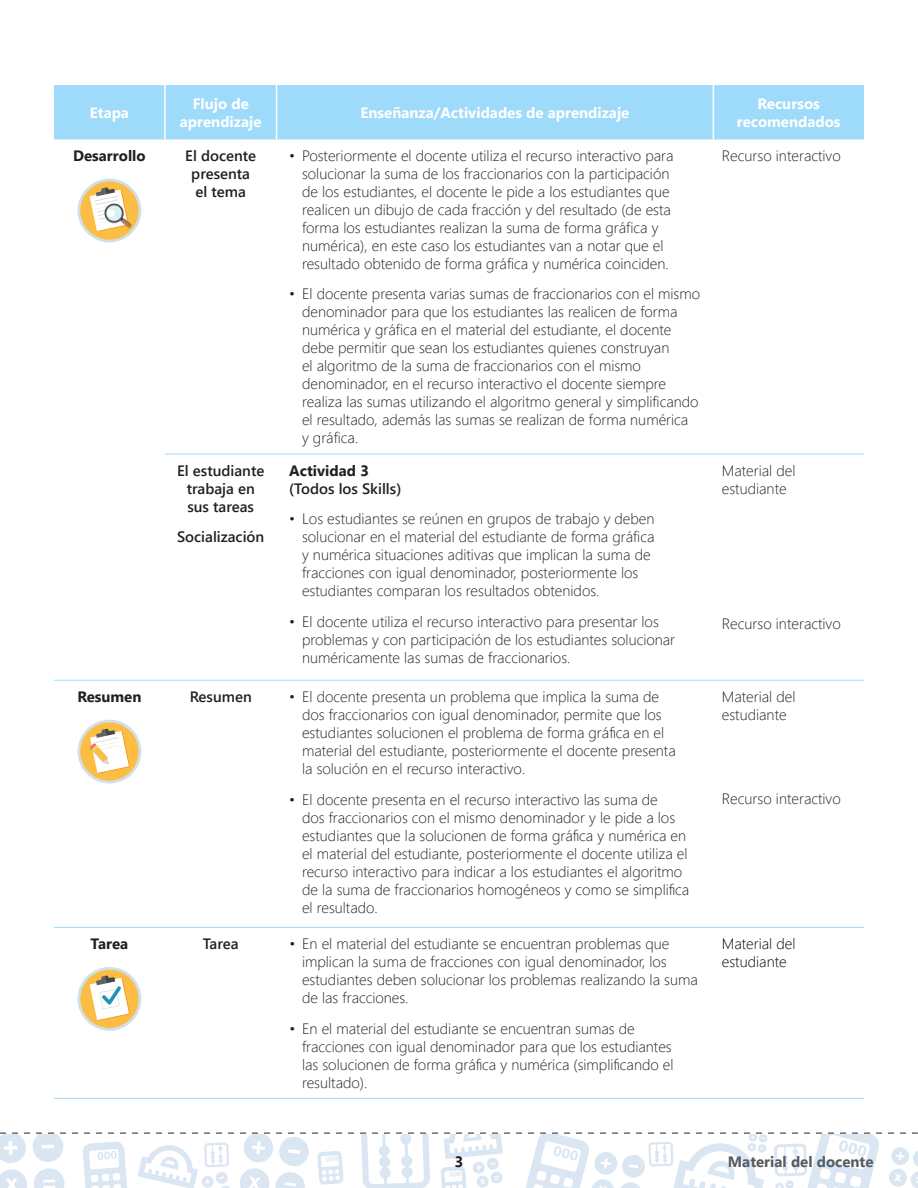
<style>
.page{position:relative;width:918px;height:1188px;background:#fff}
.page>*{position:absolute;margin:0;border:0;box-sizing:border-box;transform-origin:0 0}
.t1{font:300 15px/18px "Segoe UI";color:#231f20}
.t2{font:600 15px/18px "Segoe UI";color:#231f20;text-align:center}
.t3{font:700 15px/18px "Segoe UI";color:#fff;text-align:center}
.t4{font:700 15px "Segoe UI";color:#231f20}
.t5{font:300 15px/18px "Segoe UI";color:#000}
.t6{font:700 15px "Segoe UI";color:#57585a}
</style>
<div class="page">
<svg style="left:0;top:1132px;width:918px;height:56px"></svg>
<div style="left:54px;top:85px;width:810px;height:54px;background:#9edbfa"></div>
<hr style="left:164px;top:85px;width:2px;height:54px;background:#fff">
<hr style="left:276px;top:85px;width:1px;height:54px;background:#fff">
<hr style="left:713px;top:85px;width:1px;height:54px;background:#fff">
<hr style="left:54px;top:927px;width:111px;height:1px;background:#9edbfa">
<hr style="left:165px;top:927px;width:112px;height:1px;background:#9edbfa">
<hr style="left:277px;top:927px;width:436px;height:1px;background:#9edbfa">
<hr style="left:713px;top:927px;width:151px;height:1px;background:#9edbfa">
<hr style="left:54px;top:1098px;width:111px;height:1px;background:#9edbfa">
<hr style="left:165px;top:1098px;width:112px;height:1px;background:#9edbfa">
<hr style="left:277px;top:1098px;width:436px;height:1px;background:#9edbfa">
<hr style="left:713px;top:1098px;width:151px;height:1px;background:#9edbfa">
<hr style="left:54px;top:680px;width:111px;height:1px;background:#9edbfa">
<hr style="left:165px;top:680px;width:112px;height:1px;background:#9edbfa">
<hr style="left:277px;top:680px;width:436px;height:1px;background:#9edbfa">
<hr style="left:713px;top:680px;width:151px;height:1px;background:#9edbfa">
<hr style="left:277px;top:454px;width:436px;height:1px;background:#9edbfa">
<hr style="left:713px;top:454px;width:151px;height:1px;background:#9edbfa">
<hr style="left:165px;top:454px;width:112px;height:1px;background:#9edbfa">
<div style="left:78px;top:179px;width:63px;height:63px;background:#cfe0ea;border-radius:50%"></div>
<div style="left:80px;top:181px;width:59px;height:59px;background:#fbbd43;border-radius:50%"></div>
<svg style="left:90px;top:187px;width:42px;height:45px"></svg>
<div style="left:78px;top:720px;width:63px;height:63px;background:#cfe0ea;border-radius:50%"></div>
<div style="left:80px;top:722px;width:59px;height:59px;background:#fbbd43;border-radius:50%"></div>
<svg style="left:90px;top:729px;width:40px;height:44px"></svg>
<svg style="left:78px;top:967px;width:63px;height:64px"></svg>
<div style="left:80px;top:970px;width:59px;height:58px;background:#fbbd43;border-radius:50%"></div>
<svg style="left:90px;top:975px;width:40px;height:46px"></svg>
<p class="t3" style="left:90px;top:103px;width:41px">Etapa</p>
<p class="t3" style="left:180px;top:94px;width:83px">Flujo de aprendizaje</p>
<p class="t3" style="left:361px;top:103px;width:270px">Enseñanza/Actividades de aprendizaje</p>
<p class="t3" style="left:737px;top:94px;width:105px">Recursos recomendados</p>
<p class="t4" style="left:73px;top:143px;width:74px">Desarrollo</p>
<p class="t2" style="left:185px;top:146px;width:72px">El docente presenta el tema</p>
<p class="t1" style="left:302px;top:146px;width:373px;text-indent:-13px">• Posteriormente el docente utiliza el recurso interactivo para solucionar la suma de los fraccionarios con la participación de los estudiantes, el docente le pide a los estudiantes que realicen un dibujo de cada fracción y del resultado (de esta forma los estudiantes realizan la suma de forma gráfica y numérica), en este caso los estudiantes van a notar que el resultado obtenido de forma gráfica y numérica coinciden.</p>
<p class="t1" style="left:302px;top:284px;width:400px;text-indent:-13px">• El docente presenta varias sumas de fraccionarios con el mismo denominador para que los estudiantes las realicen de forma numérica y gráfica en el material del estudiante, el docente debe permitir que sean los estudiantes quienes construyan<br>el algoritmo de la suma de fraccionarios con el mismo denominador, en el recurso interactivo el docente siempre realiza las sumas utilizando el algoritmo general y simplificando el resultado, además las sumas se realizan de forma numérica<br>y gráfica.</p>
<p class="t1" style="left:722px;top:146px;width:120px">Recurso interactivo</p>
<p class="t2" style="left:177px;top:461px;width:89px">El estudiante trabaja en sus tareas</p>
<p class="t2" style="left:177px;top:528px;width:89px">Socialización</p>
<p class="t4" style="left:289px;top:458px;width:81px">Actividad 3</p>
<p class="t2" style="left:289px;top:479px;width:114px">(Todos los Skills)</p>
<p class="t1" style="left:302px;top:509px;width:354px;text-indent:-13px">• Los estudiantes se reúnen en grupos de trabajo y deben solucionar en el material del estudiante de forma gráfica y numérica situaciones aditivas que implican la suma de fracciones con igual denominador, posteriormente los estudiantes comparan los resultados obtenidos.</p>
<p class="t1" style="left:302px;top:612px;width:375px;text-indent:-13px">• El docente utiliza el recurso interactivo para presentar los problemas y con participación de los estudiantes solucionar numéricamente las sumas de fraccionarios.</p>
<p class="t4" style="left:77px;top:684px;width:66px">Resumen</p>
<p class="t2" style="left:190px;top:687px;width:64px">Resumen</p>
<p class="t1" style="left:302px;top:687px;width:375px;text-indent:-13px">• El docente presenta un problema que implica la suma de dos fraccionarios con igual denominador, permite que los estudiantes solucionen el problema de forma gráfica en el material del estudiante, posteriormente el docente presenta la solución en el recurso interactivo.</p>
<p class="t1" style="left:302px;top:790px;width:389px;text-indent:-13px">• El docente presenta en el recurso interactivo las suma de<br>dos fraccionarios con el mismo denominador y le pide a los estudiantes que la solucionen de forma gráfica y numérica en el material del estudiante, posteriormente el docente utiliza el recurso interactivo para indicar a los estudiantes el algoritmo de la suma de fraccionarios homogéneos y como se simplifica el resultado.</p>
<p class="t4" style="left:91px;top:932px;width:39px">Tarea</p>
<p class="t2" style="left:203px;top:934px;width:37px">Tarea</p>
<p class="t1" style="left:302px;top:934px;width:397px;text-indent:-13px">• En el material del estudiante se encuentran problemas que implican la suma de fracciones con igual denominador, los estudiantes deben solucionar los problemas realizando la suma de las fracciones.</p>
<p class="t1" style="left:302px;top:1019px;width:373px;text-indent:-13px">• En el material del estudiante se encuentran sumas de fracciones con igual denominador para que los estudiantes las solucionen de forma gráfica y numérica (simplificando el resultado).</p>
<p class="t1" style="left:722px;top:461px;width:75px">Material del estudiante</p>
<p class="t1" style="left:722px;top:614px;width:120px">Recurso interactivo</p>
<p class="t1" style="left:722px;top:687px;width:75px">Material del estudiante</p>
<p class="t1" style="left:722px;top:789px;width:120px">Recurso interactivo</p>
<p class="t5" style="left:722px;top:934px;width:75px">Material del estudiante</p>
<p class="t4" style="left:455px;top:1150px;width:10px">3</p>
<p class="t6" style="left:728px;top:1149px;width:147px">Material del docente</p>
</div>
